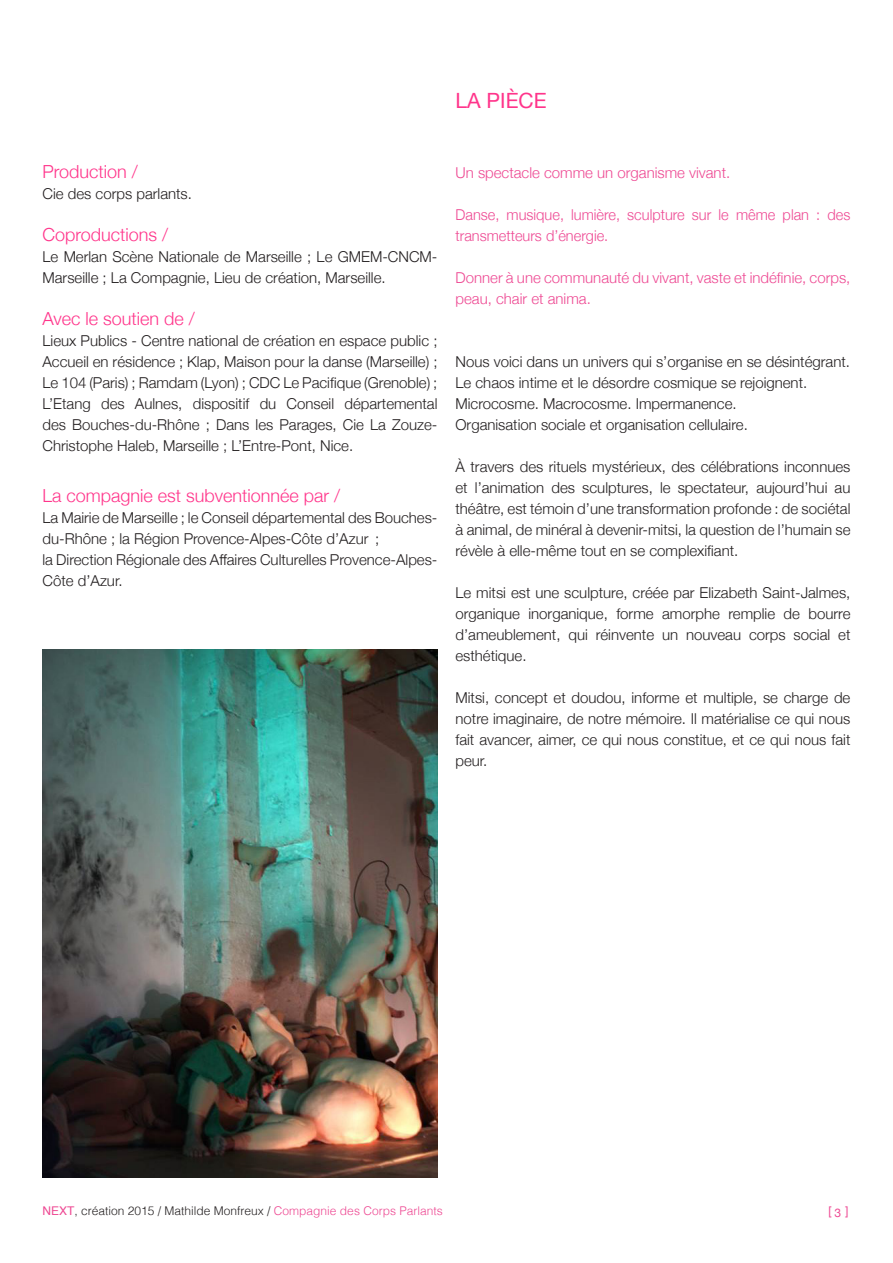
<style>
.page{position:relative;width:893px;height:1263px;background:#fff}
.page>*{position:absolute;margin:0;border:0;box-sizing:border-box;transform-origin:0 0}
.t1{font:21px "Helvetica Neue";color:#ff358b}
.t2{font:300 18px "Helvetica Neue";color:#ff358b}
.t3{font:300 15px/21px "Helvetica Neue";color:#231f20;text-align:justify}
.t4{font:300 15px/21px "Helvetica Neue";color:#ee4993}
.t5{font:300 12px "Helvetica";color:#231f20}
.t6{font:12px "Helvetica";color:#ee4993}
.t7{font:12px "Helvetica Neue";color:#ee4993}
.s1{font-weight:400;color:#ee4993}
.s2{color:#ee4993}
</style>
<div class="page">
<img style="left:43px;top:650px;width:394px;height:528px">
<p class="t1" style="left:455px;top:85px;width:92px">LA PIÈCE</p>
<p class="t2" style="left:43px;top:157px;width:97px">Production /</p>
<p class="t3" style="left:43px;top:182px;width:151px">Cie des corps parlants.</p>
<p class="t2" style="left:43px;top:220px;width:127px">Coproductions /</p>
<p class="t3" style="left:43px;top:245px;width:396px">Le Merlan Scène Nationale de Marseille ; Le GMEM-CNCM-<br>Marseille ; La Compagnie, Lieu de création, Marseille.</p>
<p class="t2" style="left:43px;top:304px;width:154px">Avec le soutien de /</p>
<p class="t3" style="left:43px;top:329px;width:396px">Lieux Publics - Centre national de création en espace public ; Accueil en résidence ; Klap, Maison pour la danse (Marseille) ; Le 104 (Paris) ; Ramdam (Lyon) ; CDC Le Pacifique (Grenoble) ; L’Etang des Aulnes, dispositif du Conseil départemental des Bouches-du-Rhône ; Dans les Parages, Cie La Zouze-Christophe Haleb, Marseille ; L’Entre-Pont, Nice.</p>
<p class="t2" style="left:43px;top:481px;width:299px">La compagnie est subventionnée par /</p>
<p class="t3" style="left:43px;top:506px;width:396px">La Mairie de Marseille ; le Conseil départemental des Bouches&shy;du-Rhône ; la Région Provence-Alpes-Côte d’Azur ;</p>
<p class="t3" style="left:43px;top:548px;width:396px">la Direction Régionale des Affaires Culturelles Provence-Alpes-<br>Côte d’Azur.</p>
<p class="t4" style="left:455px;top:161px;width:276px">Un spectacle comme un organisme vivant.</p>
<p class="t4" style="left:455px;top:203px;width:396px">Danse, musique, lumière, sculpture sur le même plan : des transmetteurs d’énergie.</p>
<p class="t4" style="left:455px;top:266px;width:396px">Donner à une communauté du vivant, vaste et indéfinie, corps, peau, chair et anima.</p>
<p class="t3" style="left:455px;top:350px;width:396px">Nous voici dans un univers qui s’organise en se désintégrant.</p>
<p class="t3" style="left:455px;top:371px;width:353px">Le chaos intime et le désordre cosmique se rejoignent.</p>
<p class="t3" style="left:455px;top:392px;width:283px">Microcosme. Macrocosme. Impermanence.</p>
<p class="t3" style="left:455px;top:413px;width:294px">Organisation sociale et organisation cellulaire.</p>
<p class="t3" style="left:455px;top:455px;width:396px">À travers des rituels mystérieux, des célébrations inconnues et l’animation des sculptures, le spectateur, aujourd’hui au théâtre, est témoin d’une transformation profonde : de sociétal à animal, de minéral à devenir-mitsi, la question de l’humain se révèle à elle-même tout en se complexifiant.</p>
<p class="t3" style="left:455px;top:581px;width:396px">Le mitsi est une sculpture, créée par Elizabeth Saint-Jalmes, organique inorganique, forme amorphe remplie de bourre d’ameublement, qui réinvente un nouveau corps social et esthétique.</p>
<p class="t3" style="left:455px;top:686px;width:396px">Mitsi, concept et doudou, informe et multiple, se charge de notre imaginaire, de notre mémoire. Il matérialise ce qui nous fait avancer, aimer, ce qui nous constitue, et ce qui nous fait peur.</p>
<p class="t5" style="left:43px;top:1201px;width:402px"><span class="s1">NEXT</span>, création 2015 / Mathilde Monfreux / <span class="s2">Compagnie des Corps Parlants</span></p>
<p class="t6" style="left:829px;top:1202px;width:22px">[ ]</p>
<p class="t7" style="left:834px;top:1204px;width:8px">3</p>
</div>
